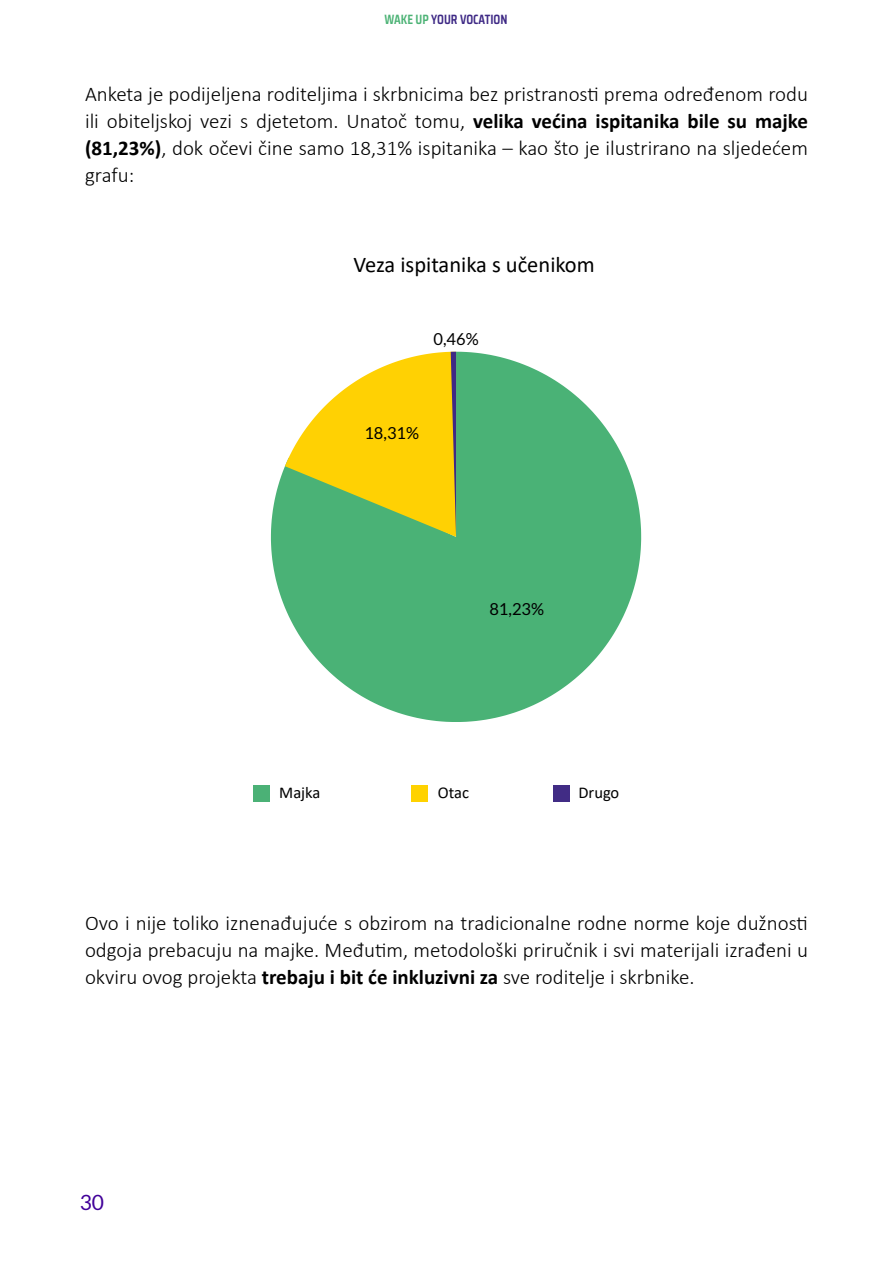
<style>
.page{position:relative;width:893px;height:1263px;background:#fff}
.page>*{position:absolute;margin:0;border:0;box-sizing:border-box;transform-origin:0 0}
.t1{font:22.5px "Calibri";color:#000}
.t2{font:300 21px/27px "Calibri";color:#000;text-align:justify}
.t3{font:21px "Lato";color:#410099}
.t4{font:16.5px "Lato";color:#000}
.t5{font:16.5px "Calibri";color:#000}
.t6{font:600 13.5px "Saira Condensed";color:#3e2985}
.s1{color:#4db376}
.s2{font-weight:700}
</style>
<div class="page">
<div style="left:412px;top:785px;width:16px;height:16px;background:#ffd200"></div>
<div style="left:553px;top:785px;width:16px;height:17px;background:#412c85"></div>
<div style="left:253px;top:785px;width:16px;height:16px;background:#4bb176"></div>
<svg style="left:271px;top:352px;width:370px;height:370px;fill:#4ab276"></svg>
<svg style="left:285px;top:352px;width:171px;height:185px"></svg>
<p class="t6" style="left:384px;top:9px;width:125px"><span class="s1">WAKE UP</span> YOUR VOCATION</p>
<p class="t2" style="left:85px;top:80px;width:724px">Anketa je podijeljena roditeljima i skrbnicima bez pristranosti prema određenom rodu ili obiteljskoj vezi s djetetom. Unatoč tomu, <span class="s2">velika većina ispitanika bile su majke (81,23%)</span>, dok očevi čine samo 18,31% ispitanika – kao što je ilustrirano na sljedećem grafu:</p>
<p class="t1" style="left:353px;top:249px;width:243px">Veza ispitanika s učenikom</p>
<p class="t4" style="left:433px;top:329px;width:47px">0,46%</p>
<p class="t4" style="left:364px;top:423px;width:56px">18,31%</p>
<p class="t4" style="left:489px;top:600px;width:56px">81,23%</p>
<p class="t5" style="left:279px;top:781px;width:43px">Majka</p>
<p class="t5" style="left:438px;top:781px;width:33px">Otac</p>
<p class="t5" style="left:578px;top:781px;width:42px">Drugo</p>
<p class="t2" style="left:85px;top:909px;width:724px">Ovo i nije toliko iznenađujuće s obzirom na tradicionalne rodne norme koje dužnosti odgoja prebacuju na majke. Međutim, metodološki priručnik i svi materijali izrađeni u okviru ovog projekta <span class="s2">trebaju i bit će inkluzivni za</span> sve roditelje i skrbnike.</p>
<p class="t3" style="left:80px;top:1190px;width:26px">30</p>
</div>
